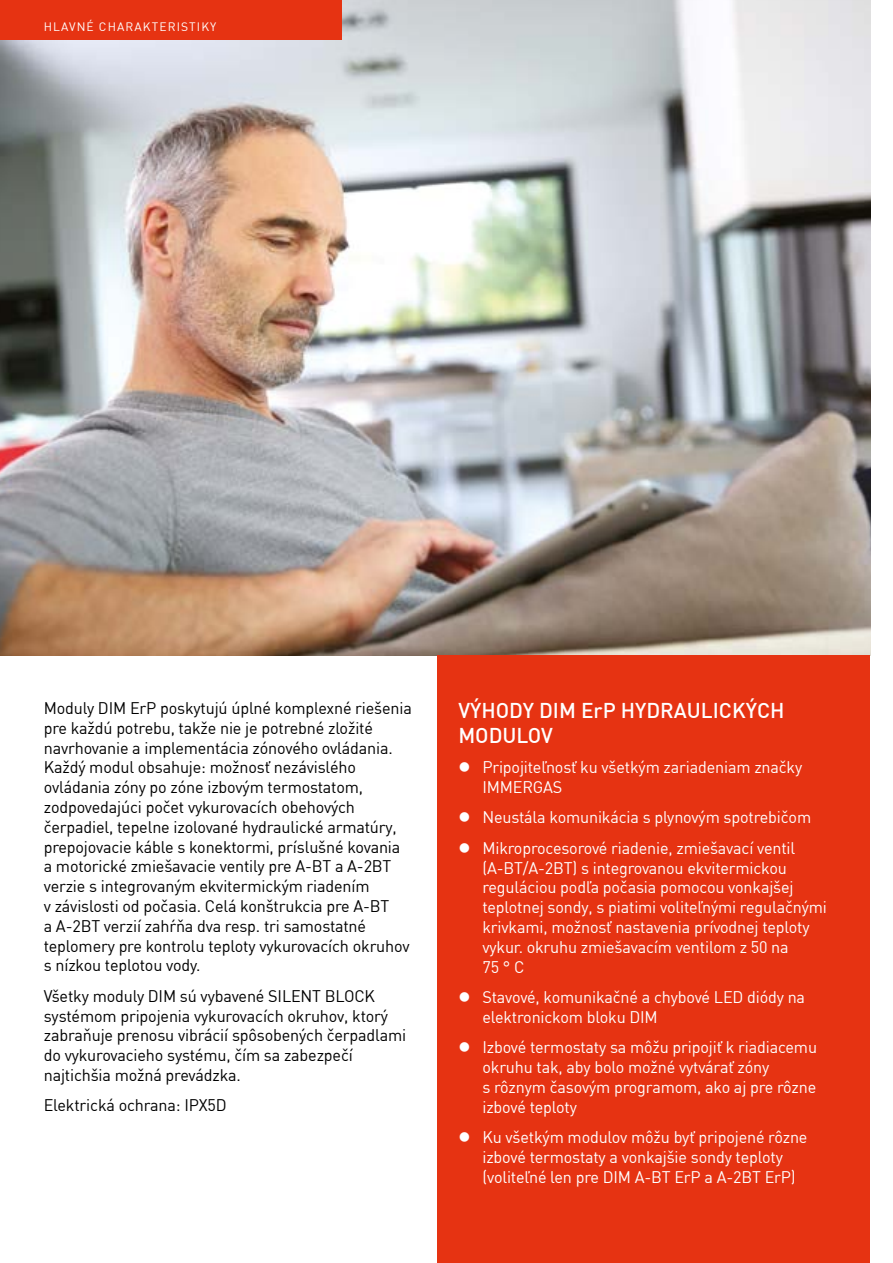
<style>
.page{position:relative;width:893px;height:1263px;background:#fff}
.page>*{position:absolute;margin:0;border:0;box-sizing:border-box;transform-origin:0 0}
.t1{font:500 21px/25.2px "Unient DINCE";color:#fff}
.t2{font:16.5px/19.8px "Unient DINCE";letter-spacing:-.01em;color:#000}
.t3{font:16.5px/19.8px "Unient DINCE";letter-spacing:-.01em;color:#fff}
.t4{font:12px "Unient DINCE";letter-spacing:.09em;color:#fff}
</style>
<div class="page">
<img style="left:0;top:0;width:870px;height:655px">
<div style="left:437px;top:655px;width:433px;height:608px;background:#e63312"></div>
<div style="left:0;top:0;width:341px;height:40px;background:#e63312"></div>
<p class="t4" style="left:44px;top:19px;width:174px">HLAVNÉ CHARAKTERISTIKY</p>
<p class="t2" style="left:44px;top:698px;width:370px">Moduly DIM ErP poskytujú úplné komplexné riešenia pre každú potrebu, takže nie je potrebné zložité navrhovanie a implementácia zónového ovládania.<br>Každý modul obsahuje: možnosť nezávislého ovládania zóny po zóne izbovým termostatom, zodpovedajúci počet vykurovacích obehových čerpadiel, tepelne izolované hydraulické armatúry, prepojovacie káble s konektormi, príslušné kovania a motorické zmiešavacie ventily pre A-BT a A-2BT verzie s integrovaným ekvitermickým riadením<br>v závislosti od počasia. Celá konštrukcia pre A-BT<br>a A-2BT verzií zahŕňa dva resp. tri samostatné teplomery pre kontrolu teploty vykurovacích okruhov s nízkou teplotou vody.</p>
<p class="t2" style="left:44px;top:985px;width:364px">Všetky moduly DIM sú vybavené SILENT BLOCK systémom pripojenia vykurovacích okruhov, ktorý zabraňuje prenosu vibrácií spôsobených čerpadlami do vykurovacieho systému, čím sa zabezpečí najtichšia možná prevádzka.</p>
<p class="t2" style="left:44px;top:1095px;width:184px">Elektrická ochrana: IPX5D</p>
<p class="t1" style="left:458px;top:697px;width:328px">VÝHODY DIM ErP HYDRAULICKÝCH<br>MODULOV</p>
<p class="t3" style="left:482px;top:757px;width:321px;text-indent:-24px">● Pripojiteľnosť ku všetkým zariadeniam značky<br>IMMERGAS</p>
<p class="t3" style="left:458px;top:807px;width:354px">● Neustála komunikácia s plynovým spotrebičom</p>
<p class="t3" style="left:482px;top:838px;width:346px;text-indent:-24px">● Mikroprocesorové riadenie, zmiešavací ventil (A-BT/A-2BT) s integrovanou ekvitermickou reguláciou podľa počasia pomocou vonkajšej teplotnej sondy, s piatimi voliteľnými regulačnými krivkami, možnosť nastavenia prívodnej teploty vykur. okruhu zmiešavacím ventilom z 50 na<br>75 ° C</p>
<p class="t3" style="left:482px;top:987px;width:324px;text-indent:-24px">● Stavové, komunikačné a chybové LED diódy na elektronickom bloku DIM</p>
<p class="t3" style="left:482px;top:1037px;width:336px;text-indent:-24px">● Izbové termostaty sa môžu pripojiť k riadiacemu okruhu tak, aby bolo možné vytvárať zóny<br>s rôznym časovým programom, ako aj pre rôzne izbové teploty</p>
<p class="t3" style="left:482px;top:1127px;width:327px;text-indent:-24px">● Ku všetkým modulov môžu byť pripojené rôzne izbové termostaty a vonkajšie sondy teploty (voliteľné len pre DIM A-BT ErP a A-2BT ErP)</p>
</div>
